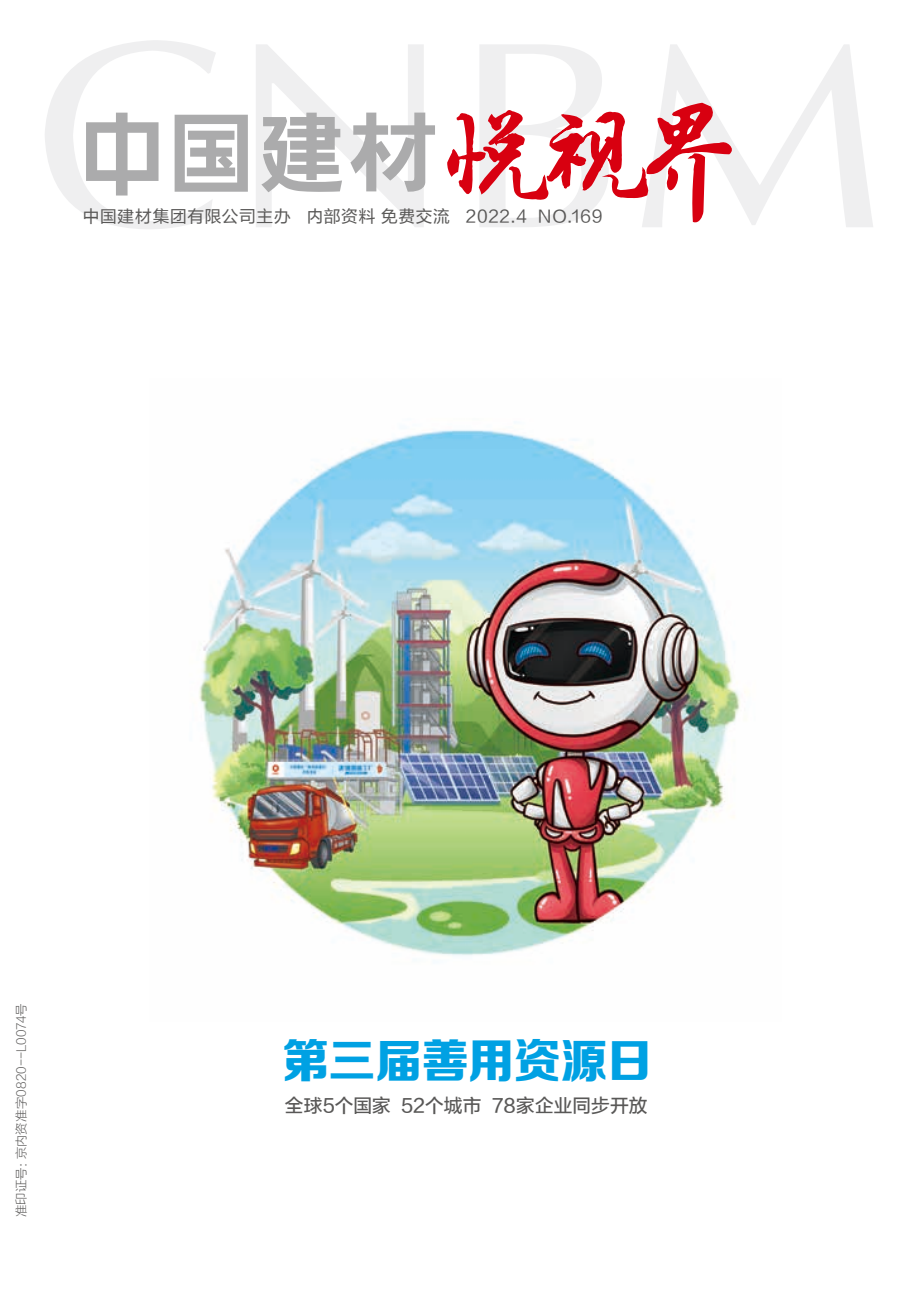
<style>
.page{position:relative;width:918px;height:1290px;background:#fff}
.page>*{position:absolute;margin:0;border:0;box-sizing:border-box;transform-origin:0 0}
.t1{font:47.07px "FZZDHJW GB1 0";letter-spacing:-.015em;color:#00a1e3}
.t2{font:18.72px "FZLTZHUNHJW GB1 0";letter-spacing:.005em;color:#595857}
.t3{font:16.62px "FZLTHJW GB1 0";letter-spacing:.045em;color:#595857}
.t4{font:12.25px "FZLTXHJW GB1 0";letter-spacing:.02em;color:#595857}
</style>
<div class="page">
<svg style="left:45px;top:40px;width:828px;height:189px"></svg>
<svg style="left:86px;top:113px;width:349px;height:82px"></svg>
<svg style="left:446px;top:102px;width:288px;height:122px"></svg>
<img style="left:199px;top:430px;width:547px;height:526px">
<p class="t3" style="left:83px;top:207px;width:521px">中国建材集团有限公司主办 内部资料 免费交流 2022.4 NO.169</p>
<p class="t4" style="left:15px;top:1217px;width:215px;rotate:-90deg">准印证号：京内资准字0820--L0074号</p>
<h1 class="t1" style="left:282px;top:1035px;width:372px">第三届善用资源日</h1>
<p class="t2" style="left:285px;top:1096px;width:364px">全球5个国家 52个城市 78家企业同步开放</p>
</div>
